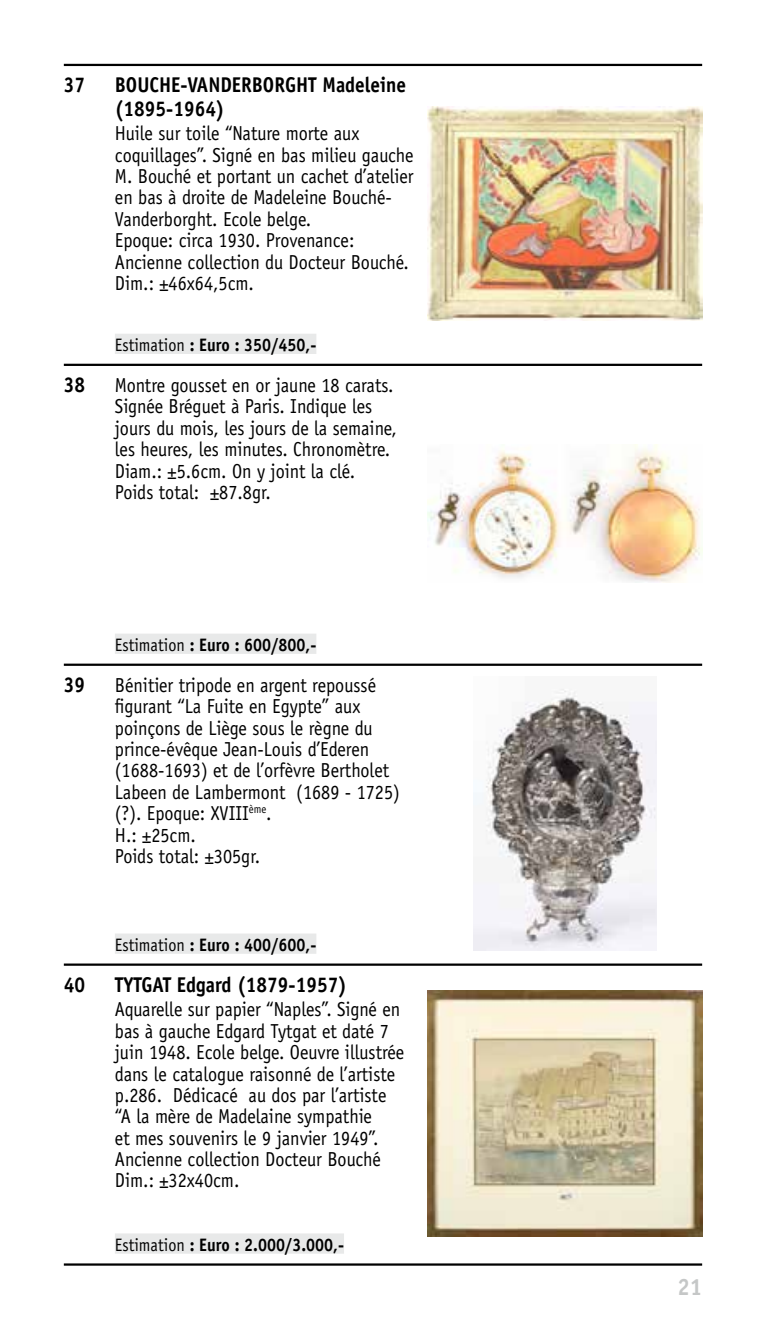
<style>
.page{position:relative;width:766px;height:1340px;background:#fff}
.page>*{position:absolute;margin:0;border:0;box-sizing:border-box;transform-origin:0 0}
.t1{font:700 23.62px "Officina Sans Std";color:#c5c7c7;scale:.94 1}
.t2{font:700 21.38px/23.6px "Officina Sans Std";color:#000;scale:.9 1}
.t3{font:20.25px/21.4px "Officina Sans Std";color:#000;scale:.9 1}
.t4{font:700 18px "Officina Sans Std";color:#000;scale:.9 1}
.s1{font-weight:400}
</style>
<div class="page">
<img style="left:427px;top:107px;width:275px;height:213px">
<div style="left:115px;top:334px;width:201px;height:20px;background:#e8e9e9"></div>
<img style="left:427px;top:444px;width:275px;height:139px">
<div style="left:115px;top:633px;width:201px;height:21px;background:#e8e9e9"></div>
<img style="left:473px;top:689px;width:183px;height:261px">
<div style="left:115px;top:933px;width:201px;height:20px;background:#e8e9e9"></div>
<img style="left:427px;top:990px;width:275px;height:246px">
<div style="left:115px;top:1233px;width:229px;height:20px;background:#e8e9e9"></div>
<hr style="left:64px;top:64px;width:638px;height:2px;background:#000">
<hr style="left:64px;top:364px;width:638px;height:2px;background:#000">
<hr style="left:64px;top:663px;width:638px;height:3px;background:#000">
<hr style="left:64px;top:963px;width:638px;height:2px;background:#000">
<hr style="left:64px;top:1263px;width:638px;height:2px;background:#000">
<p class="t2" style="left:64px;top:73px;width:25px">37</p>
<p class="t2" style="left:115px;top:73px;width:325px">BOUCHE-VANDERBORGHT Madeleine (1895-1964)</p>
<p class="t3" style="left:115px;top:123px;width:333px">Huile sur toile “Nature morte aux coquillages”. Signé en bas milieu gauche M. Bouché et portant un cachet d’atelier en bas à droite de Madeleine Bouché-Vanderborght. Ecole belge.<br>Epoque: circa 1930. Provenance:<br>Ancienne collection du Docteur Bouché.<br>Dim.: ±46x64,5cm.</p>
<p class="t4" style="left:115px;top:333px;width:225px"><span class="s1">Estimation</span> : Euro : 350/450,-</p>
<p class="t2" style="left:64px;top:372px;width:25px">38</p>
<p class="t3" style="left:115px;top:374px;width:315px">Montre gousset en or jaune 18 carats.<br>Signée Bréguet à Paris. Indique les jours du mois, les jours de la semaine, les heures, les minutes. Chronomètre.<br>Diam.: ±5.6cm. On y joint la clé.<br>Poids total: ±87.8gr.</p>
<p class="t4" style="left:115px;top:633px;width:225px"><span class="s1">Estimation</span> : Euro : 600/800,-</p>
<p class="t2" style="left:64px;top:672px;width:25px">39</p>
<p class="t3" style="left:115px;top:674px;width:318px">Bénitier tripode en argent repoussé figurant “La Fuite en Egypte” aux poinçons de Liège sous le règne du prince-évêque Jean-Louis d’Ederen (1688-1693) et de l’orfèvre Bertholet<br>Labeen de Lambermont (1689 - 1725) (?). Epoque: XVIII<sup>ème</sup>.<br>H.: ±25cm.<br>Poids total: ±305gr.</p>
<p class="t4" style="left:115px;top:933px;width:225px"><span class="s1">Estimation</span> : Euro : 400/600,-</p>
<p class="t2" style="left:64px;top:972px;width:25px">40</p>
<p class="t2" style="left:115px;top:972px;width:259px">TYTGAT Edgard (1879-1957)</p>
<p class="t3" style="left:115px;top:998px;width:323px">Aquarelle sur papier “Naples”. Signé en bas à gauche Edgard Tytgat et daté 7 juin 1948. Ecole belge. Oeuvre illustrée dans le catalogue raisonné de l’artiste p.286. Dédicacé au dos par l’artiste “A la mère de Madelaine sympathie<br>et mes souvenirs le 9 janvier 1949”.<br>Ancienne collection Docteur Bouché Dim.: ±32x40cm.</p>
<p class="t4" style="left:115px;top:1233px;width:256px"><span class="s1">Estimation</span> : Euro : 2.000/3.000,-</p>
<p class="t1" style="left:677px;top:1272px;width:28px">21</p>
</div>
